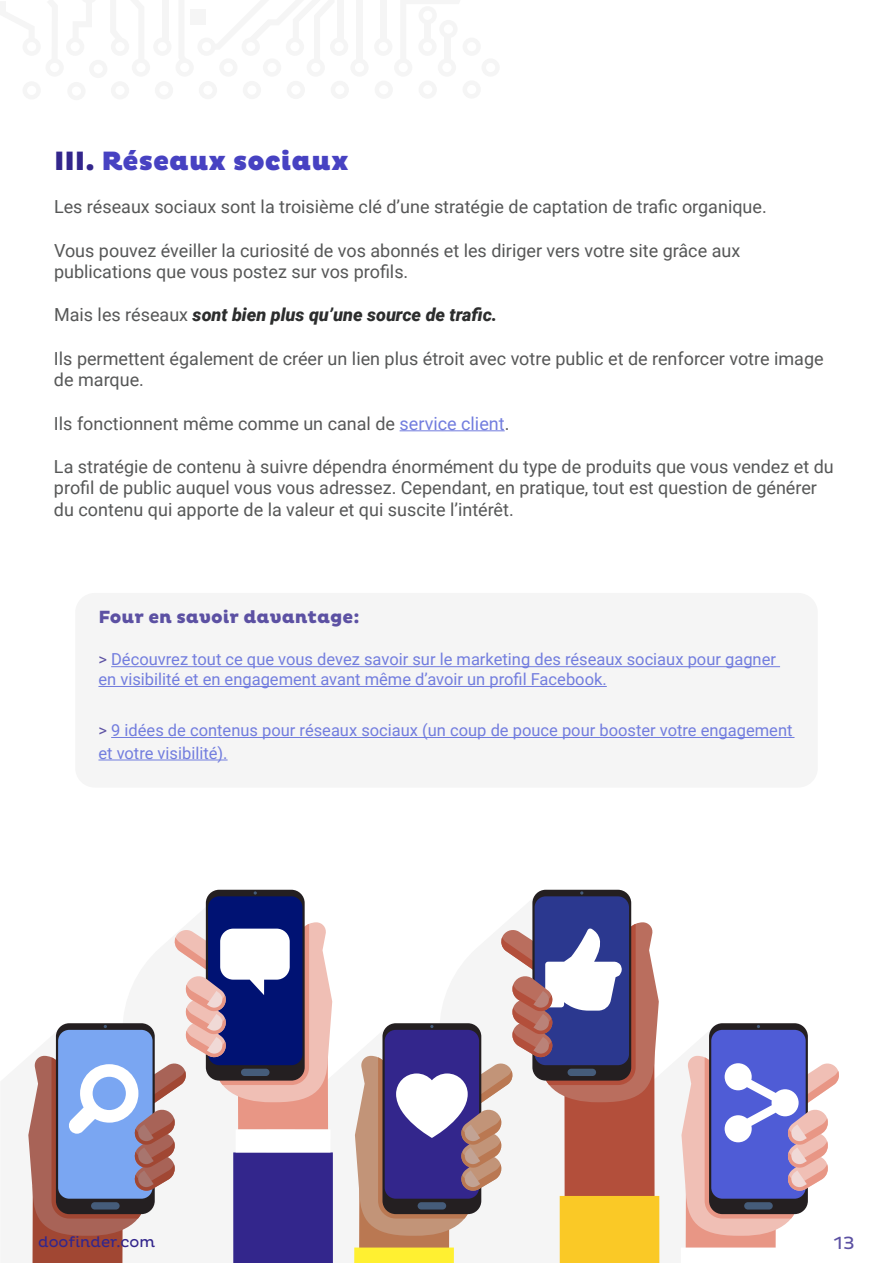
<style>
.page{position:relative;width:893px;height:1263px;background:#fff}
.page>*{position:absolute;margin:0;border:0;box-sizing:border-box;transform-origin:0 0}
.t1{font:900 27px "Pluto";color:#4742c2}
.t2{font:18px/21.6px "Roboto";color:#565757}
.t3{font:italic 900 18px "Roboto";color:#2c2d2d}
.t4{font:800 18px "Pluto";color:#5c51a3}
.t5{font:18px "Pluto";color:#5c51a3}
.t6{font:16.5px/19.8px "Roboto";color:#727dde}
.t7{font:15px "Pluto";color:#33268c}
.s1{color:#33268c}
.s2{font-weight:400;font-style:normal;color:#565757}
.s3{color:#727dde}
.s4{color:#5c51a3}
</style>
<div class="page">
<div style="left:206px;top:890px;width:99px;height:190px;background:#241f21;border-radius:13px"></div>
<div style="left:208px;top:896px;width:94px;height:169px;background:#001273;border-radius:11px"></div>
<div style="left:532px;top:890px;width:99px;height:190px;background:#241f21;border-radius:13px"></div>
<div style="left:535px;top:896px;width:94px;height:169px;background:#2b388f;border-radius:11px"></div>
<svg style="left:28px;top:922px;width:811px;height:341px"></svg>
<hr style="left:400px;top:430px;width:105px;height:1px;background:#727dde">
<div style="left:190px;top:10px;width:16px;height:15px;background:#f5f5f5"></div>
<div style="left:75px;top:593px;width:743px;height:194px;background:#f5f5f5;border-radius:19px"></div>
<hr style="left:111px;top:666px;width:669px;height:1px;background:#727dde">
<hr style="left:98px;top:686px;width:509px;height:1px;background:#727dde">
<hr style="left:111px;top:737px;width:683px;height:1px;background:#727dde">
<hr style="left:98px;top:759px;width:130px;height:1px;background:#727dde">
<h1 class="t1" style="left:54px;top:145px;width:296px"><span class="s1">III.</span> Réseaux sociaux</h1>
<p class="t2" style="left:54px;top:196px;width:714px">Les réseaux sociaux sont la troisième clé d’une stratégie de captation de trafic organique.</p>
<p class="t2" style="left:54px;top:239px;width:688px">Vous pouvez éveiller la curiosité de vos abonnés et les diriger vers votre site grâce aux publications que vous postez sur vos profils.</p>
<p class="t3" style="left:54px;top:302px;width:445px"><span class="s2">Mais les réseaux</span> sont bien plus qu’une source de trafic.</p>
<p class="t2" style="left:54px;top:347px;width:771px">Ils permettent également de créer un lien plus étroit avec votre public et de renforcer votre image de marque.</p>
<p class="t2" style="left:54px;top:412px;width:457px">Ils fonctionnent même comme un canal de <span class="s3">service client</span>.</p>
<p class="t2" style="left:54px;top:455px;width:781px">La stratégie de contenu à suivre dépendra énormément du type de produits que vous vendez et du profil de public auquel vous vous adressez. Cependant, en pratique, tout est question de générer du contenu qui apporte de la valeur et qui suscite l’intérêt.</p>
<p class="t4" style="left:98px;top:607px;width:263px">Four en savoir davantage:</p>
<p class="t6" style="left:98px;top:649px;width:679px"><span class="s4">&gt;</span> Découvrez tout ce que vous devez savoir sur le marketing des réseaux sociaux pour gagner en visibilité et en engagement avant même d’avoir un profil Facebook.</p>
<p class="t6" style="left:98px;top:718px;width:696px;line-height:22.5px"><span class="s4">&gt;</span> 9 idées de contenus pour réseaux sociaux (un coup de pouce pour booster votre engagement et votre visibilité).</p>
<p class="t7" style="left:38px;top:1233px;width:118px">doofinder.com</p>
<p class="t5" style="left:834px;top:1232px;width:23px">13</p>
</div>
